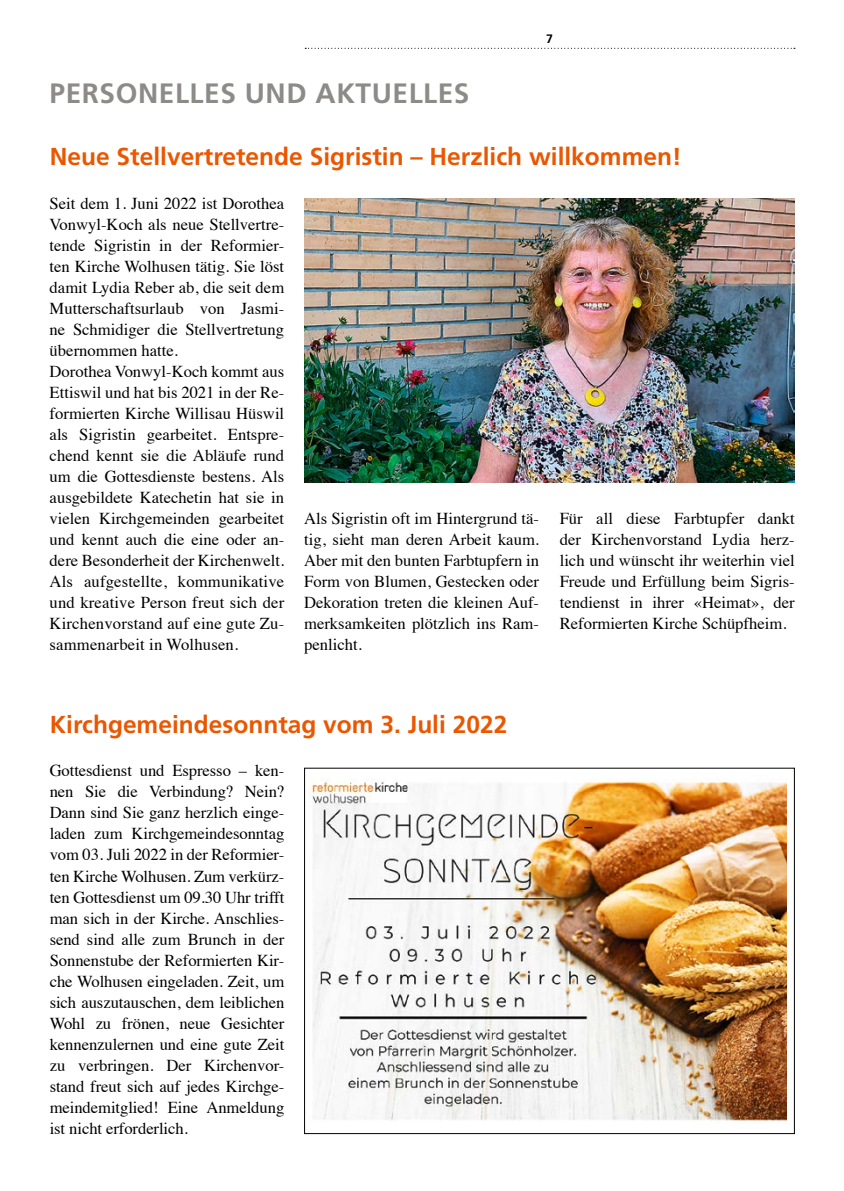
<style>
.page{position:relative;width:844px;height:1191px;background:#fff}
.page>*{position:absolute;margin:0;border:0;box-sizing:border-box;transform-origin:0 0}
.rubriktitel{font:700 28px "Frutiger";letter-spacing:.02em;color:#8c8b88}
.Zwischentitel{font:700 24.5px "Frutiger";color:#ea5700}
.Lauftext{font:16.62px/21px "Times";color:#000;text-align:justify}
.t1{font:700 12.25px "Frutiger";color:#000}
</style>
<div class="page">
<svg style="left:305px;top:48px;width:489px;height:1px"></svg>
<img style="left:305px;top:198px;width:489px;height:284px">
<img style="left:308px;top:778px;width:478px;height:344px">
<p class="rubriktitel" style="left:50px;top:77px;width:421px">PERSONELLES UND AKTUELLES</p>
<p class="t1" style="left:546px;top:31px;width:8px">7</p>
<p class="Zwischentitel" style="left:50px;top:142px;width:633px">Neue Stellvertretende Sigristin – Herzlich willkommen!</p>
<p class="Lauftext" style="left:50px;top:192px;width:236px">Seit dem 1. Juni 2022 ist Dorothea Vonwyl-Koch als neue Stellvertre&shy;tende Sigristin in der Reformier&shy;ten Kirche Wolhusen tätig. Sie löst damit Lydia Reber ab, die seit dem Mutterschaftsurlaub von Jasmi&shy;ne Schmidiger die Stellvertretung übernommen hatte.</p>
<p class="Lauftext" style="left:50px;top:360px;width:236px">Dorothea Vonwyl-Koch kommt aus Ettiswil und hat bis 2021 in der Re&shy;formierten Kirche Willisau Hüswil als Sigristin gearbeitet. Entspre&shy;chend kennt sie die Abläufe rund um die Gottesdienste bestens. Als ausgebildete Katechetin hat sie in vielen Kirchgemeinden gearbeitet und kennt auch die eine oder an&shy;dere Besonderheit der Kirchenwelt.<br>Als aufgestellte, kommunikative und kreative Person freut sich der Kirchenvorstand auf eine gute Zu&shy;sammenarbeit in Wolhusen.</p>
<p class="Lauftext" style="left:304px;top:507px;width:236px">Als Sigristin oft im Hintergrund tä&shy;tig, sieht man deren Arbeit kaum.<br>Aber mit den bunten Farbtupfern in Form von Blumen, Gestecken oder Dekoration treten die kleinen Auf&shy;merksamkeiten plötzlich ins Ram&shy;penlicht.</p>
<p class="Lauftext" style="left:559px;top:507px;width:236px">Für all diese Farbtupfer dankt der Kirchenvorstand Lydia herz&shy;lich und wünscht ihr weiterhin viel Freude und Erfüllung beim Sigris&shy;tendienst in ihrer «Heimat», der Reformierten Kirche Schüpfheim.</p>
<p class="Zwischentitel" style="left:50px;top:709px;width:459px">Kirchgemeindesonntag vom 3. Juli 2022</p>
<p class="Lauftext" style="left:50px;top:759px;width:236px">Gottesdienst und Espresso – ken&shy;nen Sie die Verbindung? Nein?<br>Dann sind Sie ganz herzlich einge&shy;laden zum Kirchgemeindesonntag vom 03. Juli 2022 in der Reformier&shy;ten Kirche Wolhusen. Zum verkürz&shy;ten Gottesdienst um 09.30 Uhr trifft man sich in der Kirche. Anschlies&shy;send sind alle zum Brunch in der Sonnenstube der Reformierten Kir&shy;che Wolhusen eingeladen. Zeit, um sich auszutauschen, dem leiblichen Wohl zu frönen, neue Gesichter kennenzulernen und eine gute Zeit zu verbringen. Der Kirchenvor&shy;stand freut sich auf jedes Kirchge&shy;meindemitglied! Eine Anmeldung ist nicht erforderlich.</p>
</div>
